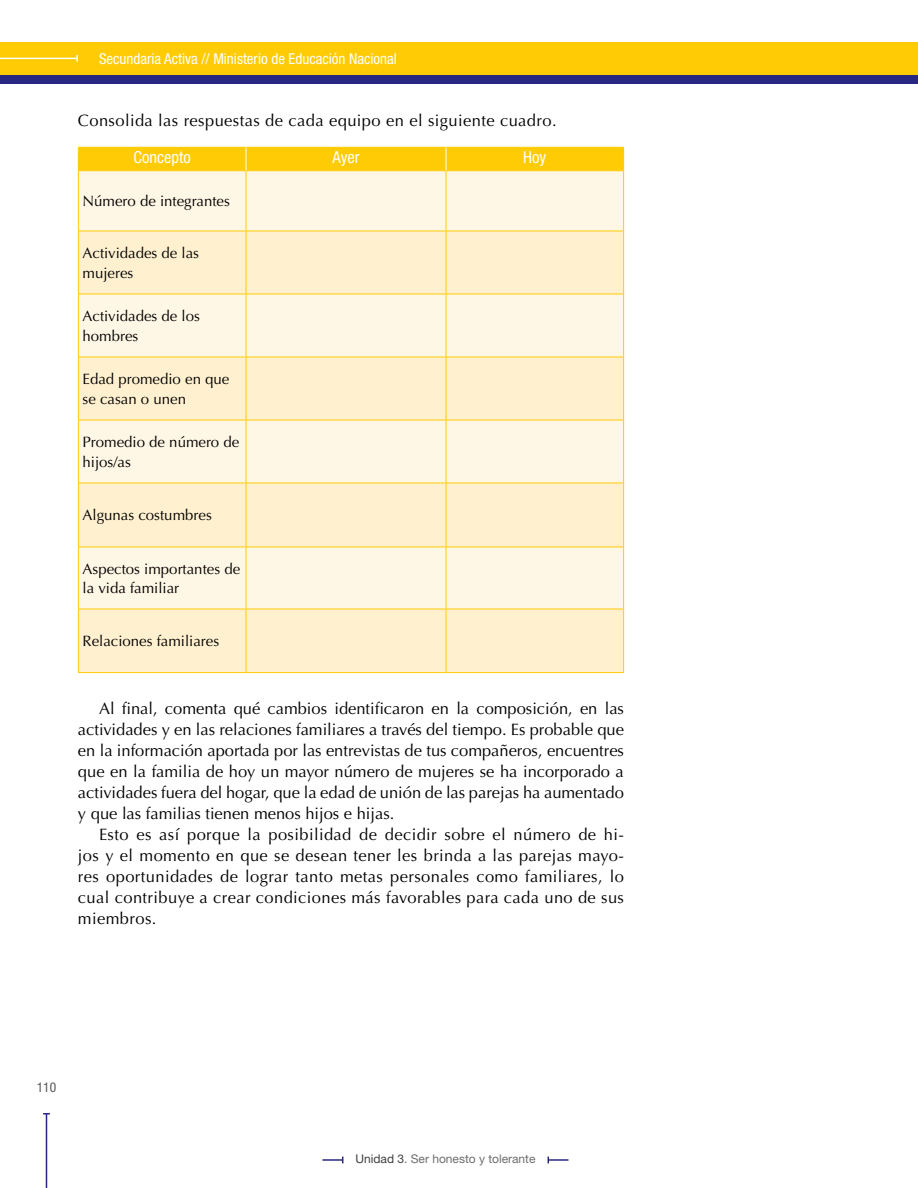
<style>
.page{position:relative;width:918px;height:1188px;background:#fff}
.page>*{position:absolute;margin:0;border:0;box-sizing:border-box;transform-origin:0 0}
.t1{font:16.5px/21px "Optima LT Std";letter-spacing:.025em;color:#000;text-align:justify}
.t2{font:condensed 16.5px "Helvetica Neue LT Std";color:#fff}
.t3{font:15px/19.5px "Optima LT Std";color:#000}
.t4{font:condensed 15px "Helvetica Neue LT Std";color:#fff}
.t5{font:condensed 13.5px "Helvetica Neue LT Std";color:#58595b}
.t6{font:12px "Helvetica Neue LT Std";color:#6d6e71}
.s1{color:#414042}
</style>
<div class="page">
<hr style="left:46px;top:1114px;width:1px;height:74px;background:#282781">
<div style="left:79px;top:171px;width:544px;height:60px;background:#fff7e5"></div>
<svg style="left:79px;top:232px;width:544px;height:440px;background:#fff3d7"></svg>
<hr style="left:623px;top:171px;width:1px;height:60px;background:#ffcb05">
<hr style="left:246px;top:231px;width:200px;height:1px;background:#ffcb05">
<hr style="left:446px;top:231px;width:178px;height:1px;background:#ffcb05">
<hr style="left:623px;top:231px;width:1px;height:63px;background:#ffcb05">
<hr style="left:246px;top:294px;width:200px;height:1px;background:#ffcb05">
<hr style="left:446px;top:294px;width:178px;height:1px;background:#ffcb05">
<hr style="left:623px;top:294px;width:1px;height:63px;background:#ffcb05">
<hr style="left:246px;top:357px;width:200px;height:1px;background:#ffcb05">
<hr style="left:446px;top:357px;width:178px;height:1px;background:#ffcb05">
<hr style="left:623px;top:357px;width:1px;height:63px;background:#ffcb05">
<hr style="left:246px;top:420px;width:200px;height:1px;background:#ffcb05">
<hr style="left:446px;top:420px;width:178px;height:1px;background:#ffcb05">
<hr style="left:623px;top:420px;width:1px;height:63px;background:#ffcb05">
<hr style="left:246px;top:483px;width:200px;height:1px;background:#ffcb05">
<hr style="left:446px;top:483px;width:178px;height:1px;background:#ffcb05">
<hr style="left:623px;top:483px;width:1px;height:64px;background:#ffcb05">
<hr style="left:246px;top:547px;width:200px;height:1px;background:#ffcb05">
<hr style="left:446px;top:547px;width:178px;height:1px;background:#ffcb05">
<hr style="left:623px;top:547px;width:1px;height:62px;background:#ffcb05">
<hr style="left:246px;top:609px;width:200px;height:1px;background:#ffcb05">
<hr style="left:446px;top:609px;width:178px;height:1px;background:#ffcb05">
<hr style="left:623px;top:609px;width:1px;height:63px;background:#ffcb05">
<hr style="left:246px;top:672px;width:200px;height:1px;background:#ffcb05">
<hr style="left:446px;top:672px;width:178px;height:1px;background:#ffcb05">
<hr style="left:78px;top:171px;width:1px;height:60px;background:#ffcb05">
<hr style="left:246px;top:171px;width:1px;height:60px;background:#ffcb05">
<hr style="left:446px;top:171px;width:1px;height:60px;background:#ffcb05">
<hr style="left:78px;top:231px;width:168px;height:1px;background:#ffcb05">
<hr style="left:78px;top:231px;width:1px;height:63px;background:#ffcb05">
<hr style="left:246px;top:231px;width:1px;height:63px;background:#ffcb05">
<hr style="left:446px;top:231px;width:1px;height:63px;background:#ffcb05">
<hr style="left:78px;top:294px;width:168px;height:1px;background:#ffcb05">
<hr style="left:78px;top:294px;width:1px;height:63px;background:#ffcb05">
<hr style="left:246px;top:294px;width:1px;height:63px;background:#ffcb05">
<hr style="left:446px;top:294px;width:1px;height:63px;background:#ffcb05">
<hr style="left:78px;top:357px;width:168px;height:1px;background:#ffcb05">
<hr style="left:78px;top:357px;width:1px;height:63px;background:#ffcb05">
<hr style="left:246px;top:357px;width:1px;height:63px;background:#ffcb05">
<hr style="left:446px;top:357px;width:1px;height:63px;background:#ffcb05">
<hr style="left:78px;top:420px;width:168px;height:1px;background:#ffcb05">
<hr style="left:78px;top:420px;width:1px;height:63px;background:#ffcb05">
<hr style="left:246px;top:420px;width:1px;height:63px;background:#ffcb05">
<hr style="left:446px;top:420px;width:1px;height:63px;background:#ffcb05">
<hr style="left:78px;top:483px;width:168px;height:1px;background:#ffcb05">
<hr style="left:78px;top:483px;width:1px;height:64px;background:#ffcb05">
<hr style="left:246px;top:483px;width:1px;height:64px;background:#ffcb05">
<hr style="left:446px;top:483px;width:1px;height:64px;background:#ffcb05">
<hr style="left:78px;top:547px;width:168px;height:1px;background:#ffcb05">
<hr style="left:78px;top:547px;width:1px;height:62px;background:#ffcb05">
<hr style="left:246px;top:547px;width:1px;height:62px;background:#ffcb05">
<hr style="left:446px;top:547px;width:1px;height:62px;background:#ffcb05">
<hr style="left:78px;top:609px;width:168px;height:1px;background:#ffcb05">
<hr style="left:78px;top:609px;width:1px;height:63px;background:#ffcb05">
<hr style="left:246px;top:609px;width:1px;height:63px;background:#ffcb05">
<hr style="left:446px;top:609px;width:1px;height:63px;background:#ffcb05">
<hr style="left:78px;top:672px;width:168px;height:1px;background:#ffcb05">
<svg style="left:78px;top:147px;width:546px;height:24px;background:#ffcb07"></svg>
<div style="left:0;top:72px;width:918px;height:12px;background:#282781"></div>
<div style="left:0;top:42px;width:918px;height:33px;background:#ffcb05"></div>
<hr style="left:0;top:58px;width:77px;height:1px;background:#fff">
<svg style="left:76px;top:55px;width:2px;height:7px"></svg>
<hr style="left:322px;top:1159px;width:21px;height:2px;background:#282781">
<hr style="left:548px;top:1159px;width:21px;height:2px;background:#282781">
<p class="t4" style="left:99px;top:50px;width:299px">Secundaria Activa // Ministerio de Educación Nacional</p>
<p class="t1" style="left:78px;top:110px;width:480px">Consolida las respuestas de cada equipo en el siguiente cuadro.</p>
<p class="t2" style="left:134px;top:148px;width:59px">Concepto</p>
<p class="t2" style="left:332px;top:148px;width:29px">Ayer</p>
<p class="t2" style="left:523px;top:148px;width:25px">Hoy</p>
<p class="t3" style="left:83px;top:192px;width:149px">Número de integrantes</p>
<p class="t3" style="left:83px;top:244px;width:118px">Actividades de las mujeres</p>
<p class="t3" style="left:83px;top:307px;width:119px">Actividades de los hombres</p>
<p class="t3" style="left:83px;top:370px;width:148px">Edad promedio en que se casan o unen</p>
<p class="t3" style="left:83px;top:433px;width:158px">Promedio de número de hijos/as</p>
<p class="t3" style="left:83px;top:506px;width:131px">Algunas costumbres</p>
<p class="t3" style="left:83px;top:559px;width:159px">Aspectos importantes de la vida familiar</p>
<p class="t3" style="left:83px;top:632px;width:138px">Relaciones familiares</p>
<p class="t1" style="left:78px;top:698px;width:548px;text-indent:21px">Al final, comenta qué cambios identificaron en la composición, en las actividades y en las relaciones familiares a través del tiempo. Es probable que en la información aportada por las entrevistas de tus compañeros, encuentres que en la familia de hoy un mayor número de mujeres se ha incorporado a actividades fuera del hogar, que la edad de unión de las parejas ha aumentado y que las familias tienen menos hijos e hijas.</p>
<p class="t1" style="left:78px;top:824px;width:548px;text-indent:21px">Esto es así porque la posibilidad de decidir sobre el número de hi&shy;jos y el momento en que se desean tener les brinda a las parejas mayo&shy;res oportunidades de lograr tanto metas personales como familiares, lo cual contribuye a crear condiciones más favorables para cada uno de sus miembros.</p>
<p class="t5" style="left:37px;top:1079px;width:21px">110</p>
<p class="t6" style="left:355px;top:1152px;width:182px"><span class="s1">Unidad 3</span>. Ser honesto y tolerante</p>
</div>
